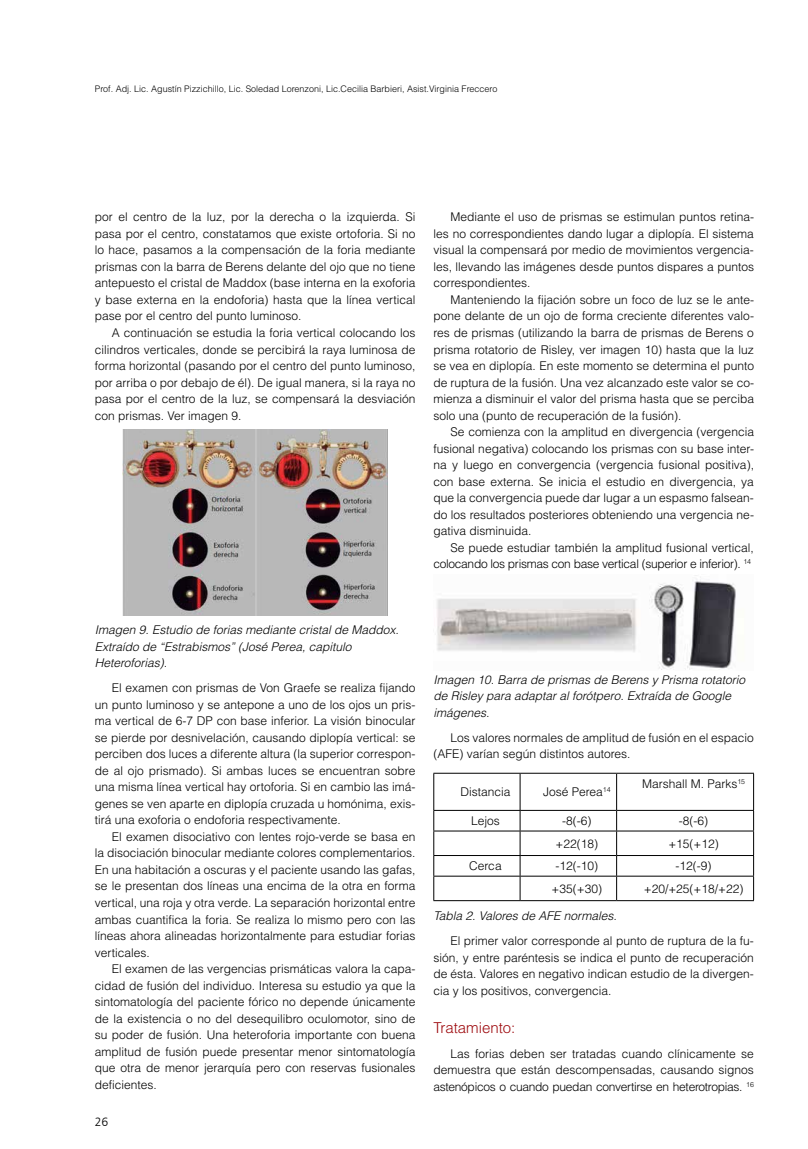
<style>
.page{position:relative;width:808px;height:1149px;background:#fff}
.page>*{position:absolute;margin:0;border:0;box-sizing:border-box;transform-origin:0 0}
.t1{font:300 15px "Helvetica LT Std";color:#9e0b0f}
.t2{font:300 12px/16.5px "Helvetica LT Std";color:#000;text-align:justify}
.t3{font:italic 300 12px/16.5px "Helvetica LT Std";color:#000}
.t4{font:12px "Humanist 777 BT Light B";color:#000}
.t5{font:300 9px "Helvetica LT Std";color:#000}
</style>
<div class="page">
<hr style="left:433px;top:772px;width:87px;height:1px;background:#000">
<hr style="left:433px;top:773px;width:1px;height:36px;background:#000">
<hr style="left:520px;top:772px;width:97px;height:1px;background:#000">
<hr style="left:520px;top:773px;width:1px;height:36px;background:#000">
<hr style="left:617px;top:772px;width:137px;height:1px;background:#000">
<hr style="left:616px;top:773px;width:1px;height:36px;background:#000">
<hr style="left:753px;top:773px;width:1px;height:36px;background:#000">
<hr style="left:433px;top:809px;width:87px;height:1px;background:#000">
<hr style="left:520px;top:809px;width:97px;height:1px;background:#000">
<hr style="left:617px;top:809px;width:137px;height:1px;background:#000">
<hr style="left:433px;top:830px;width:87px;height:1px;background:#000">
<hr style="left:520px;top:830px;width:97px;height:1px;background:#000">
<hr style="left:617px;top:830px;width:137px;height:1px;background:#000">
<hr style="left:433px;top:854px;width:87px;height:1px;background:#000">
<hr style="left:520px;top:854px;width:97px;height:1px;background:#000">
<hr style="left:617px;top:854px;width:137px;height:1px;background:#000">
<hr style="left:433px;top:875px;width:87px;height:1px;background:#000">
<svg style="left:433px;top:810px;width:1px;height:90px"></svg>
<hr style="left:520px;top:875px;width:97px;height:1px;background:#000">
<svg style="left:520px;top:810px;width:1px;height:90px"></svg>
<hr style="left:617px;top:875px;width:137px;height:1px;background:#000">
<svg style="left:616px;top:810px;width:1px;height:90px"></svg>
<svg style="left:753px;top:810px;width:1px;height:90px"></svg>
<hr style="left:433px;top:900px;width:87px;height:1px;background:#000">
<hr style="left:520px;top:900px;width:97px;height:1px;background:#000">
<hr style="left:617px;top:900px;width:137px;height:1px;background:#000">
<img style="left:123px;top:429px;width:264px;height:186px">
<img style="left:437px;top:575px;width:299px;height:95px">
<p class="t5" style="left:95px;top:83px;width:404px">Prof. Adj. Lic. Agustín Pizzichillo, Lic. Soledad Lorenzoni, Lic.Cecilia Barbieri, Asist.Virginia Freccero</p>
<p class="t2" style="left:95px;top:209px;width:322px">por el centro de la luz, por la derecha o la izquierda. Si pasa por el centro, constatamos que existe ortoforia. Si no lo hace, pasamos a la compensación de la foria mediante prismas con la barra de Berens delante del ojo que no tiene antepuesto el cristal de Maddox (base interna en la exoforia y base externa en la endoforia) hasta que la línea vertical pase por el centro del punto luminoso.</p>
<p class="t2" style="left:95px;top:324px;width:322px;text-indent:17px">A continuación se estudia la foria vertical colocando los cilindros verticales, donde se percibirá la raya luminosa de forma horizontal (pasando por el centro del punto luminoso, por arriba o por debajo de él). De igual manera, si la raya no pasa por el centro de la luz, se compensará la desviación con prismas. Ver imagen 9.</p>
<p class="t2" style="left:433px;top:209px;width:322px;text-indent:17px">Mediante el uso de prismas se estimulan puntos retina&shy;les no correspondientes dando lugar a diplopía. El sistema visual la compensará por medio de movimientos vergencia&shy;les, llevando las imágenes desde puntos dispares a puntos correspondientes.</p>
<p class="t2" style="left:433px;top:291px;width:322px;text-indent:17px">Manteniendo la fijación sobre un foco de luz se le ante&shy;pone delante de un ojo de forma creciente diferentes valo&shy;res de prismas (utilizando la barra de prismas de Berens o prisma rotatorio de Risley, ver imagen 10) hasta que la luz se vea en diplopía. En este momento se determina el punto de ruptura de la fusión. Una vez alcanzado este valor se co&shy;mienza a disminuir el valor del prisma hasta que se perciba solo una (punto de recuperación de la fusión).</p>
<p class="t2" style="left:433px;top:423px;width:322px;text-indent:17px">Se comienza con la amplitud en divergencia (vergencia fusional negativa) colocando los prismas con su base inter&shy;na y luego en convergencia (vergencia fusional positiva), con base externa. Se inicia el estudio en divergencia, ya que la convergencia puede dar lugar a un espasmo falsean&shy;do los resultados posteriores obteniendo una vergencia ne&shy;gativa disminuida.</p>
<p class="t2" style="left:433px;top:539px;width:322px;text-align:right">Se puede estudiar también la amplitud fusional vertical, colocando los prismas con base vertical (superior e inferior). <sup>14</sup></p>
<p class="t3" style="left:95px;top:621px;width:306px">Imagen 9. Estudio de forias mediante cristal de Maddox.<br>Extraído de “Estrabismos” (José Perea, capitulo<br>Heteroforias).</p>
<p class="t2" style="left:95px;top:679px;width:322px;text-indent:17px">El examen con prismas de Von Graefe se realiza fijando un punto luminoso y se antepone a uno de los ojos un pris&shy;ma vertical de 6-7 DP con base inferior. La visión binocular se pierde por desnivelación, causando diplopía vertical: se perciben dos luces a diferente altura (la superior correspon&shy;de al ojo prismado). Si ambas luces se encuentran sobre una misma línea vertical hay ortoforia. Si en cambio las imá&shy;genes se ven aparte en diplopía cruzada u homónima, exis&shy;tirá una exoforia o endoforia respectivamente.</p>
<p class="t2" style="left:95px;top:828px;width:322px;text-indent:17px">El examen disociativo con lentes rojo-verde se basa en la disociación binocular mediante colores complementarios.<br>En una habitación a oscuras y el paciente usando las gafas, se le presentan dos líneas una encima de la otra en forma vertical, una roja y otra verde. La separación horizontal entre ambas cuantifica la foria. Se realiza lo mismo pero con las líneas ahora alineadas horizontalmente para estudiar forias verticales.</p>
<p class="t2" style="left:95px;top:960px;width:322px;text-indent:17px">El examen de las vergencias prismáticas valora la capa&shy;cidad de fusión del individuo. Interesa su estudio ya que la sintomatología del paciente fórico no depende únicamente de la existencia o no del desequilibro oculomotor, sino de su poder de fusión. Una heteroforia importante con buena amplitud de fusión puede presentar menor sintomatología que otra de menor jerarquía pero con reservas fusionales deficientes.</p>
<p class="t4" style="left:95px;top:1114px;width:15px">26</p>
<p class="t3" style="left:433px;top:671px;width:313px">Imagen 10. Barra de prismas de Berens y Prisma rotatorio de Risley para adaptar al forótpero. Extraída de Google imágenes.</p>
<p class="t2" style="left:433px;top:729px;width:322px;text-indent:17px">Los valores normales de amplitud de fusión en el espacio (AFE) varían según distintos autores.</p>
<p class="t2" style="left:460px;top:783px;width:52px">Distancia</p>
<p class="t2" style="left:543px;top:783px;width:69px">José Perea<sup>14</sup></p>
<p class="t2" style="left:642px;top:775px;width:105px">Marshall M. Parks<sup>15</sup></p>
<p class="t2" style="left:471px;top:812px;width:30px">Lejos</p>
<p class="t2" style="left:562px;top:812px;width:31px">-8(-6)</p>
<p class="t2" style="left:679px;top:812px;width:31px">-8(-6)</p>
<p class="t2" style="left:555px;top:834px;width:44px">+22(18)</p>
<p class="t2" style="left:668px;top:834px;width:52px">+15(+12)</p>
<p class="t2" style="left:469px;top:857px;width:34px">Cerca</p>
<p class="t2" style="left:555px;top:857px;width:44px">-12(-10)</p>
<p class="t2" style="left:676px;top:857px;width:37px">-12(-9)</p>
<p class="t2" style="left:552px;top:879px;width:52px">+35(+30)</p>
<p class="t2" style="left:644px;top:879px;width:101px">+20/+25(+18/+22)</p>
<p class="t3" style="left:433px;top:907px;width:185px">Tabla 2. Valores de AFE normales.</p>
<p class="t2" style="left:433px;top:932px;width:322px;text-indent:17px">El primer valor corresponde al punto de ruptura de la fu&shy;sión, y entre paréntesis se indica el punto de recuperación de ésta. Valores en negativo indican estudio de la divergen&shy;cia y los positivos, convergencia.</p>
<p class="t1" style="left:433px;top:1017px;width:83px">Tratamiento:</p>
<p class="t2" style="left:433px;top:1044px;width:322px;text-indent:17px">Las forias deben ser tratadas cuando clínicamente se demuestra que están descompensadas, causando signos astenópicos o cuando puedan convertirse en heterotropias. <sup>16</sup></p>
</div>
